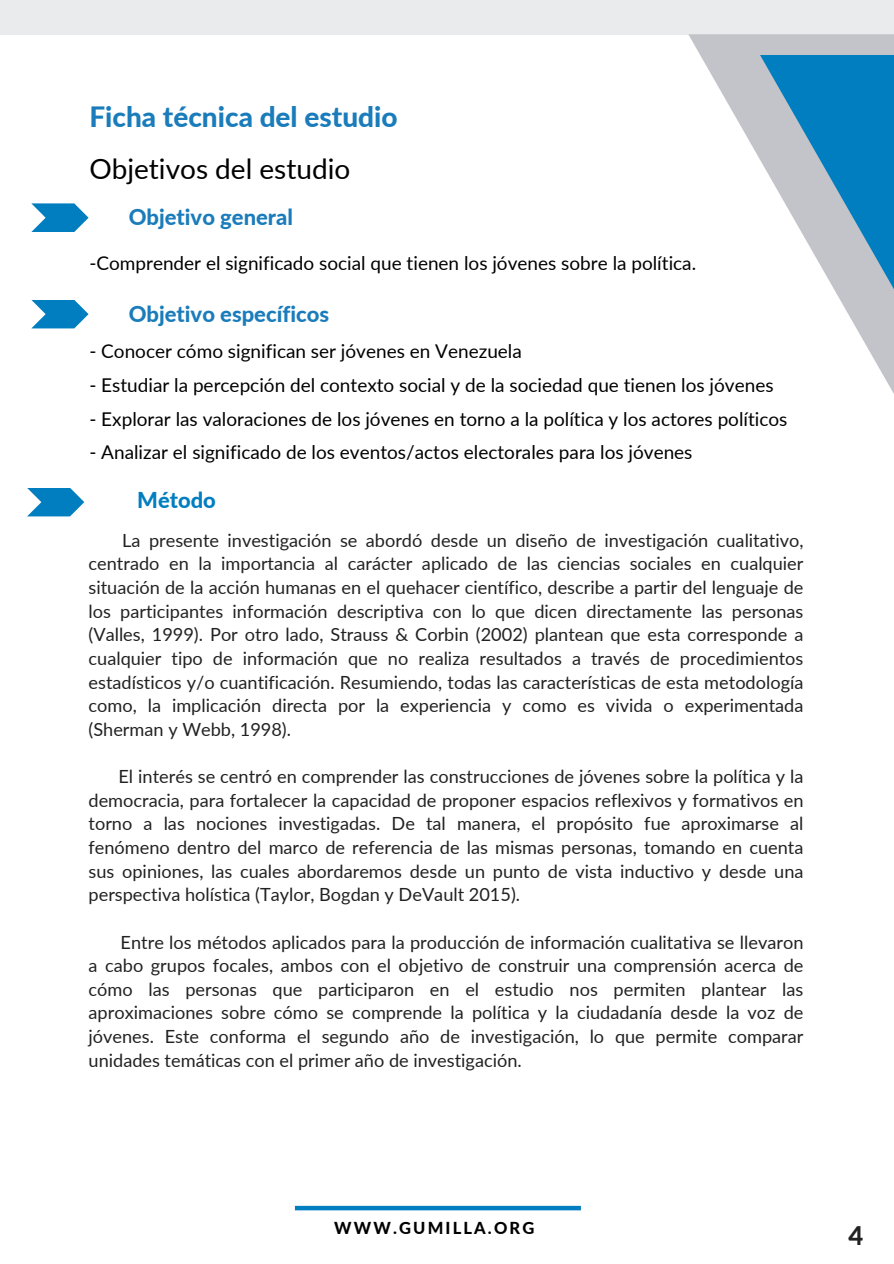
<style>
.page{position:relative;width:894px;height:1264px;background:#fff}
.page>*{position:absolute;margin:0;border:0;box-sizing:border-box;transform-origin:0 0}
.t1{font:800 27.9px "Lato";color:#1a7cbb}
.t2{font:27.9px "Lato";color:#000}
.t3{font:800 25.65px "Lato";color:#222}
.t4{font:800 21.9px "Lato";color:#1a7cbb}
.t5{font:800 21.9px "Lato";color:#007ec0}
.t6{font:18.9px "Lato";color:#000}
.t7{font:18.15px/23.7px "Lato";color:#222;text-align:justify}
.t8{font:800 16.5px "Lato";letter-spacing:.13em;color:#000}
</style>
<div class="page">
<div style="left:0;top:0;width:893px;height:35px;background:#eaebec"></div>
<svg style="left:688px;top:34px;width:205px;height:124px;fill:#c3c4c9"></svg>
<svg style="left:759px;top:55px;width:134px;height:337px"></svg>
<svg style="left:31px;top:300px;width:58px;height:28px"></svg>
<svg style="left:31px;top:203px;width:58px;height:29px"></svg>
<svg style="left:27px;top:488px;width:57px;height:28px"></svg>
<div style="left:295px;top:1205px;width:285px;height:5px;background:#007ec0"></div>
<h1 class="t1" style="left:89px;top:100px;width:310px">Ficha técnica del estudio</h1>
<h2 class="t2" style="left:89px;top:152px;width:262px">Objetivos del estudio</h2>
<h3 class="t4" style="left:129px;top:204px;width:166px">Objetivo general</h3>
<h4 class="t6" style="left:89px;top:252px;width:608px">-Comprender el significado social que tienen los jóvenes sobre la política.</h4>
<h5 class="t4" style="left:129px;top:300px;width:202px">Objetivo específicos</h5>
<h4 class="t6" style="left:89px;top:339px;width:434px">- Conocer cómo significan ser jóvenes en Venezuela</h4>
<h5 class="t6" style="left:89px;top:373px;width:685px">- Estudiar la percepción del contexto social y de la sociedad que tienen los jóvenes</h5>
<h5 class="t6" style="left:89px;top:407px;width:699px">- Explorar las valoraciones de los jóvenes en torno a la política y los actores políticos</h5>
<h5 class="t6" style="left:89px;top:441px;width:604px">- Analizar el significado de los eventos/actos electorales para los jóvenes</h5>
<h5 class="t5" style="left:137px;top:486px;width:80px">Método</h5>
<h4 class="t7" style="left:89px;top:528px;width:716px;text-indent:34px">La presente investigación se abordó desde un diseño de investigación cualitativo, centrado en la importancia al carácter aplicado de las ciencias sociales en cualquier situación de la acción humanas en el quehacer científico, describe a partir del lenguaje de los participantes información descriptiva con lo que dicen directamente las personas (Valles, 1999). Por otro lado, Strauss &amp; Corbin (2002) plantean que esta corresponde a cualquier tipo de información que no realiza resultados a través de procedimientos estadísticos y/o cuantificación. Resumiendo, todas las características de esta metodología como, la implicación directa por la experiencia y como es vivida o experimentada (Sherman y Webb, 1998).</h4>
<h5 class="t7" style="left:89px;top:764px;width:716px;text-indent:30px">El interés se centró en comprender las construcciones de jóvenes sobre la política y la democracia, para fortalecer la capacidad de proponer espacios reflexivos y formativos en torno a las nociones investigadas. De tal manera, el propósito fue aproximarse al fenómeno dentro del marco de referencia de las mismas personas, tomando en cuenta sus opiniones, las cuales abordaremos desde un punto de vista inductivo y desde una perspectiva holística (Taylor, Bogdan y DeVault 2015).</h5>
<h5 class="t7" style="left:89px;top:929px;width:716px;text-indent:32px">Entre los métodos aplicados para la producción de información cualitativa se llevaron a cabo grupos focales, ambos con el objetivo de construir una comprensión acerca de cómo las personas que participaron en el estudio nos permiten plantear las aproximaciones sobre cómo se comprende la política y la ciudadanía desde la voz de jóvenes. Este conforma el segundo año de investigación, lo que permite comparar unidades temáticas con el primer año de investigación.</h5>
<h5 class="t8" style="left:334px;top:1217px;width:201px">WWW.GUMILLA.ORG</h5>
<p class="t3" style="left:848px;top:1219px;width:16px">4</p>
</div>
